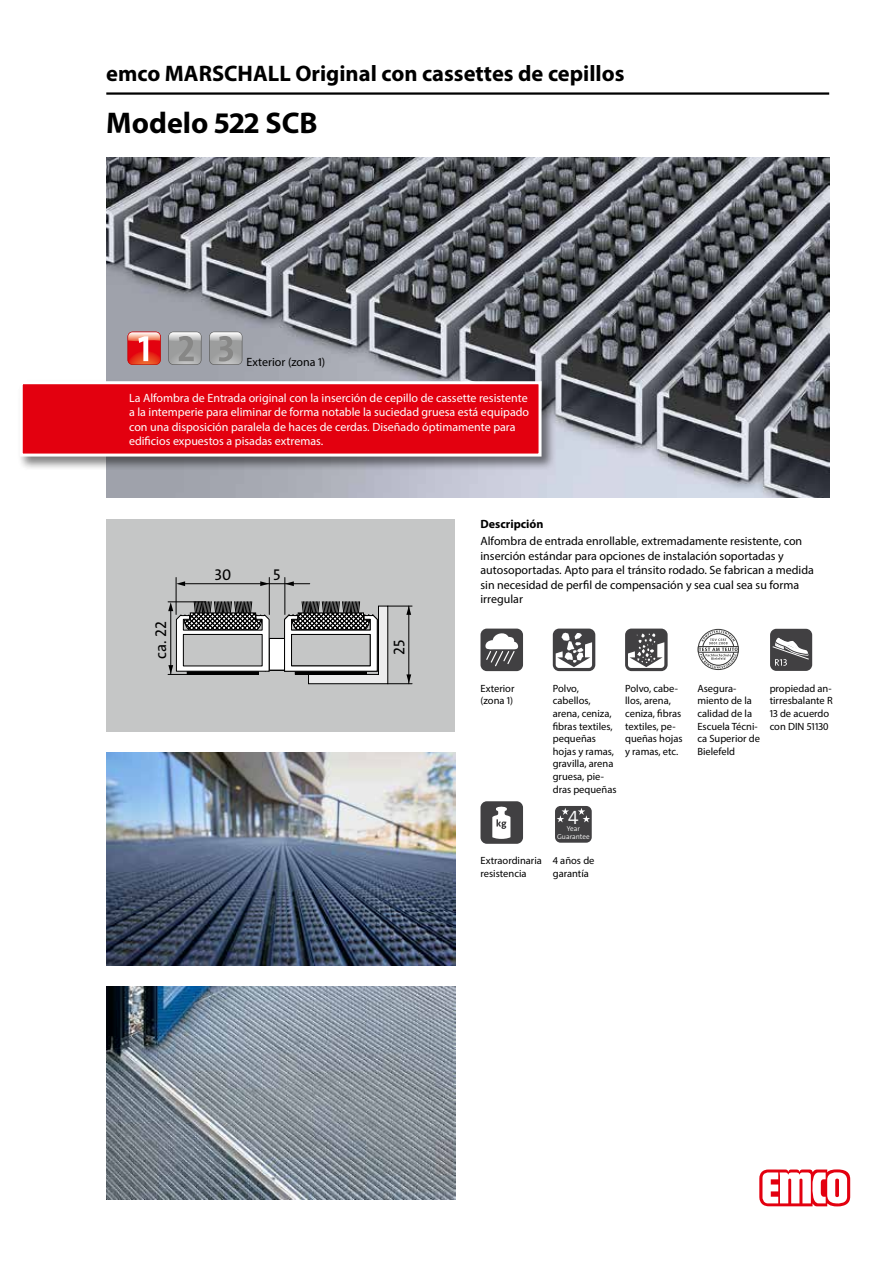
<style>
.page{position:relative;width:893px;height:1263px;background:#fff}
.page>*{position:absolute;margin:0;border:0;box-sizing:border-box;transform-origin:0 0}
.t1{font:700 30px "Myriad Pro";color:#000}
.t2{font:700 22.5px "Myriad Pro";color:#000}
.t3{font:300 19.5px "The Sans Os F";color:#fff}
.t4{font:15.6px "The Sans Os F";color:#000}
.t5{font:12px/14.4px "Myriad Pro";color:#000}
.t6{font:12px/14.4px "Myriad Pro";color:#fff}
.t7{font:700 12px "Myriad Pro";color:#000}
.t8{font:10.5px/12.6px "Myriad Pro";color:#000}
.t9{font:300 7.05px/7.8px "The Sans Os F";color:#fff;text-align:center}
</style>
<div class="page">
<img style="left:106px;top:157px;width:723px;height:340px">
<hr style="left:106px;top:92px;width:723px;height:3px;background:#000">
<svg style="left:759px;top:1169px;width:91px;height:37px"></svg>
<div style="left:18px;top:379px;width:538px;height:92px;background:#000;opacity:.5"></div>
<div style="left:21px;top:383px;width:519px;height:72px;background:#e3000f"></div>
<div style="left:20px;top:381px;width:522px;height:76px;border:3px solid #fff"></div>
<svg style="left:168px;top:332px;width:33px;height:33px"></svg>
<svg style="left:209px;top:332px;width:33px;height:33px"></svg>
<svg style="left:128px;top:332px;width:33px;height:33px"></svg>
<div style="left:106px;top:519px;width:349px;height:212px;background:#c5c6c6"></div>
<hr style="left:185px;top:583px;width:84px;height:1px;background:#000">
<svg style="left:260px;top:581px;width:9px;height:5px"></svg>
<svg style="left:177px;top:581px;width:8px;height:5px"></svg>
<svg style="left:285px;top:581px;width:9px;height:5px"></svg>
<hr style="left:176px;top:577px;width:1px;height:37px;background:#000">
<hr style="left:284px;top:577px;width:1px;height:37px;background:#000">
<hr style="left:269px;top:577px;width:1px;height:37px;background:#000">
<hr style="left:269px;top:583px;width:41px;height:1px;background:#000">
<svg style="left:168px;top:601px;width:244px;height:83px"></svg>
<img style="left:106px;top:753px;width:349px;height:212px">
<img style="left:106px;top:986px;width:349px;height:213px">
<div style="left:480px;top:629px;width:43px;height:42px;background:#414042;border-radius:6px"></div>
<svg style="left:485px;top:633px;width:34px;height:33px"></svg>
<div style="left:553px;top:629px;width:42px;height:42px;background:#414042;border-radius:6px"></div>
<svg style="left:556px;top:633px;width:36px;height:35px"></svg>
<div style="left:625px;top:629px;width:43px;height:42px;background:#414042;border-radius:6px"></div>
<svg style="left:628px;top:633px;width:36px;height:35px"></svg>
<svg style="left:697px;top:629px;width:43px;height:42px"></svg>
<div style="left:698px;top:629px;width:40px;height:41px;border:1px solid #3b3b3a;border-radius:50%"></div>
<svg style="left:698px;top:630px;width:41px;height:38px"></svg>
<div style="left:770px;top:629px;width:42px;height:42px;background:#414042;border-radius:6px"></div>
<svg style="left:772px;top:638px;width:37px;height:28px"></svg>
<div style="left:480px;top:801px;width:43px;height:43px;background:#414042;border-radius:6px"></div>
<svg style="left:492px;top:807px;width:18px;height:32px"></svg>
<div style="left:555px;top:806px;width:37px;height:37px;background:#414042;border-radius:5px"></div>
<svg style="left:557px;top:808px;width:12px;height:14px"></svg>
<svg style="left:578px;top:808px;width:12px;height:14px"></svg>
<h2 class="t2" style="left:106px;top:59px;width:520px">emco MARSCHALL Original con cassettes de cepillos</h2>
<h1 class="t1" style="left:106px;top:103px;width:213px">Modelo 522 SCB</h1>
<p class="t5" style="left:247px;top:354px;width:80px">Exterior (zona 1)</p>
<p class="t6" style="left:129px;top:390px;width:402px">La Alfombra de Entrada original con la inserción de cepillo de cassette resistente a la intemperie para eliminar de forma notable la suciedad gruesa está equipado con una disposición paralela de haces de cerdas. Diseñado óptimamente para edificios expuestos a pisadas extremas.</p>
<h3 class="t4" style="left:151px;top:659px;width:39px;rotate:-90deg">ca. 22</h3>
<h3 class="t4" style="left:215px;top:564px;width:18px">30</h3>
<h3 class="t4" style="left:273px;top:564px;width:9px">5</h3>
<h3 class="t4" style="left:389px;top:655px;width:17px;rotate:-90deg">25</h3>
<p class="t7" style="left:480px;top:516px;width:65px">Descripción</p>
<p class="t5" style="left:480px;top:534px;width:335px">Alfombra de entrada enrollable, extremadamente resistente, con inserción estándar para opciones de instalación soportadas y autosoportadas. Apto para el tránsito rodado. Se fabrican a medida sin necesidad de perfil de compensación y sea cual sea su forma irregular</p>
<p class="t8" style="left:480px;top:682px;width:35px">Exterior (zona 1)</p>
<p class="t8" style="left:553px;top:682px;width:65px">Polvo, cabellos, arena, ceniza, fibras textiles, pequeñas hojas y ramas, gravilla, arena gruesa, pie&shy;dras pequeñas</p>
<p class="t8" style="left:625px;top:682px;width:59px">Polvo, cabe&shy;llos, arena, ceniza, fibras textiles, pe&shy;queñas hojas y ramas, etc.</p>
<p class="t8" style="left:697px;top:682px;width:64px">Asegura&shy;miento de la calidad de la<br>Escuela Técni&shy;ca Superior de<br>Bielefeld</p>
<p class="t8" style="left:770px;top:682px;width:65px">propiedad an&shy;tirresbalante R<br>13 de acuerdo con DIN 51130</p>
<p class="t8" style="left:480px;top:854px;width:63px">Extraordinaria resistencia</p>
<h3 class="t3" style="left:568px;top:804px;width:12px">4</h3>
<p class="t9" style="left:557px;top:825px;width:34px">Year<br>Guarantee</p>
<p class="t8" style="left:553px;top:854px;width:43px">4 años de garantía</p>
</div>
